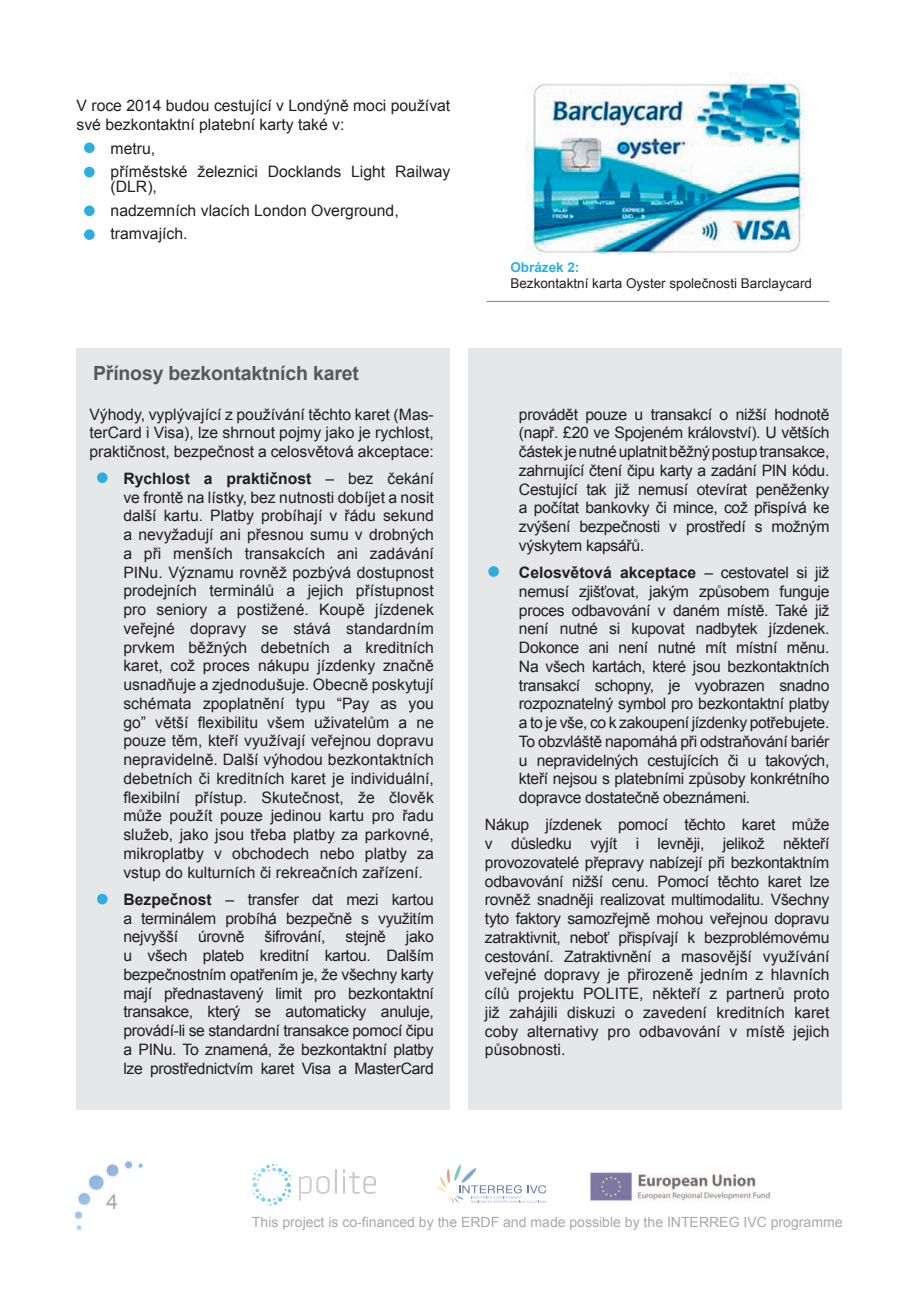
<style>
.page{position:relative;width:906px;height:1289px;background:#fff}
.page>*{position:absolute;margin:0;border:0;box-sizing:border-box;transform-origin:0 0}
.t1{font:21px "Arial";color:#a8a9ad}
.t2{font:700 19.5px "Arial";letter-spacing:-.01em;color:#57585a}
.t3{font:15.75px/18.8px "Arial";color:#231f20;text-align:justify}
.t4{font:15.75px "Arial";letter-spacing:-.02em;color:#231f20}
.t5{font:14.1px "Arial";color:#a7a8ac}
.t6{font:13.5px "Arial";color:#231f20}
.t7{font:700 13.5px "Arial";color:#2daee3}
.s1{font-weight:700}
</style>
<div class="page">
<img style="left:75px;top:1161px;width:68px;height:69px">
<svg style="left:299px;top:1169px;width:77px;height:31px"></svg>
<svg style="left:251px;top:1164px;width:41px;height:41px"></svg>
<svg style="left:436px;top:1164px;width:110px;height:38px"></svg>
<img style="left:590px;top:1172px;width:181px;height:29px">
<div style="left:77px;top:348px;width:373px;height:761px;background:#e6e7e9"></div>
<div style="left:468px;top:348px;width:374px;height:761px;background:#e6e7e9"></div>
<div style="left:97px;top:472px;width:11px;height:11px;background:#2daee3;border-radius:50%"></div>
<div style="left:97px;top:893px;width:11px;height:11px;background:#2daee3;border-radius:50%"></div>
<div style="left:488px;top:566px;width:11px;height:11px;background:#2daee3;border-radius:50%"></div>
<div style="left:84px;top:142px;width:11px;height:11px;background:#2daee3;border-radius:50%"></div>
<div style="left:84px;top:167px;width:11px;height:10px;background:#2daee3;border-radius:50%"></div>
<div style="left:84px;top:205px;width:11px;height:11px;background:#2daee3;border-radius:50%"></div>
<div style="left:84px;top:229px;width:11px;height:11px;background:#2daee3;border-radius:50%"></div>
<img style="left:525px;top:72px;width:280px;height:183px">
<hr style="left:486px;top:301px;width:343px;height:1px;background:#808285">
<p class="t3" style="left:77px;top:96px;width:375px;line-height:19.5px">V roce 2014 budou cestující v Londýně moci používat své bezkontaktní platební karty také v:</p>
<p class="t3" style="left:85px;top:139px;width:72px">• metru,</p>
<p class="t3" style="left:111px;top:165px;width:341px;line-height:15px;text-indent:-26px">• příměstské železnici Docklands Light Railway (DLR),</p>
<p class="t3" style="left:85px;top:201px;width:315px">• nadzemních vlacích London Overground,</p>
<p class="t3" style="left:85px;top:225px;width:104px">• tramvajích.</p>
<p class="t2" style="left:93px;top:360px;width:267px">Přínosy bezkontaktních karet</p>
<p class="t3" style="left:89px;top:405px;width:346px;line-height:18.3px">Výhody, vyplývající z používání těchto karet (Mas&shy;terCard i Visa), lze shrnout pojmy jako je rychlost, praktičnost, bezpečnost a celosvětová akceptace:</p>
<p class="t3" style="left:123px;top:469px;width:312px;text-indent:-26px">• <span class="s1">Rychlost a praktičnost</span> – bez čekání ve frontě na lístky, bez nutnosti dobíjet a nosit další kartu. Platby probíhají v řádu sekund a nevyžadují ani přesnou sumu v drobných a při menších transakcích ani zadávání PINu. Významu rovněž pozbývá dostupnost prodejních terminálů a jejich přístupnost pro seniory a postižené. Koupě jízdenek veřejné dopravy se stává standardním prvkem běžných debetních a kreditních karet, což proces nákupu jízdenky značně usnadňuje a zjednodušuje. Obecně poskytují schémata zpoplatnění typu “Pay as you go” větší flexibilitu všem uživatelům a ne pouze těm, kteří využívají veřejnou dopravu nepravidelně. Další výhodou bezkontaktních debetních či kreditních karet je individuální, flexibilní přístup. Skutečnost, že člověk může použít pouze jedinou kartu pro řadu služeb, jako jsou třeba platby za parkovné, mikroplatby v obchodech nebo platby za vstup do kulturních či rekreačních zařízení.</p>
<p class="t3" style="left:123px;top:890px;width:312px;text-indent:-26px">• <span class="s1">Bezpečnost</span> – transfer dat mezi kartou a terminálem probíhá bezpečně s využitím nejvyšší</p>
<p class="t3" style="left:198px;top:927px;width:48px">úrovně</p>
<p class="t4" style="left:264px;top:926px;width:63px">šifrování,</p>
<p class="t3" style="left:345px;top:927px;width:42px">stejně</p>
<p class="t3" style="left:123px;top:927px;width:312px;text-indent:282px">jako u všech plateb kreditní kartou. Dalším bezpečnostním opatřením je, že všechny karty mají přednastavený limit pro bezkontaktní transakce, který se automaticky anuluje, provádí-li se standardní transakce pomocí čipu a PINu. To znamená, že bezkontaktní platby lze prostřednictvím karet Visa a MasterCard</p>
<p class="t7" style="left:510px;top:258px;width:71px">Obrázek 2:</p>
<p class="t6" style="left:510px;top:275px;width:303px">Bezkontaktní karta Oyster společnosti Barclaycard</p>
<p class="t3" style="left:519px;top:405px;width:312px">provádět pouze u transakcí o nižší hodnotě (např. £20 ve Spojeném království). U větších částek je nutné uplatnit běžný postup transakce, zahrnující čtení čipu karty a zadání PIN kódu.<br>Cestující tak již nemusí otevírat peněženky a počítat bankovky či mince, což přispívá ke zvýšení bezpečnosti v prostředí s možným výskytem kapsářů.</p>
<p class="t3" style="left:519px;top:563px;width:312px;text-indent:-26px">• <span class="s1">Celosvětová akceptace</span> – cestovatel si již nemusí zjišťovat, jakým způsobem funguje proces odbavování v daném místě. Také již není nutné si kupovat nadbytek jízdenek.<br>Dokonce ani není nutné mít místní měnu.<br>Na všech kartách, které jsou bezkontaktních transakcí schopny, je vyobrazen snadno rozpoznatelný symbol pro bezkontaktní platby a to je vše, co k zakoupení jízdenky potřebujete.<br>To obzvláště napomáhá při odstraňování bariér u nepravidelných cestujících či u takových, kteří nejsou s platebními způsoby konkrétního dopravce dostatečně obeznámeni.</p>
<p class="t3" style="left:485px;top:815px;width:346px">Nákup jízdenek pomocí těchto karet může v důsledku vyjít i levněji, jelikož někteří provozovatelé přepravy nabízejí při bezkontaktním odbavování nižší cenu. Pomocí těchto karet lze rovněž snadněji realizovat multimodalitu. Všechny tyto faktory samozřejmě mohou veřejnou dopravu zatraktivnit, neboť přispívají k bezproblémovému cestování. Zatraktivnění a masovější využívání veřejné dopravy je přirozeně jedním z hlavních cílů projektu POLITE, někteří z partnerů proto již zahájili diskuzi o zavedení kreditních karet coby alternativy pro odbavování v místě jejich působnosti.</p>
<h1 class="t1" style="left:106px;top:1188px;width:13px">4</h1>
<p class="t5" style="left:252px;top:1212px;width:592px">This project is co-financed by the ERDF and made possible by the INTERREG IVC programme</p>
</div>
